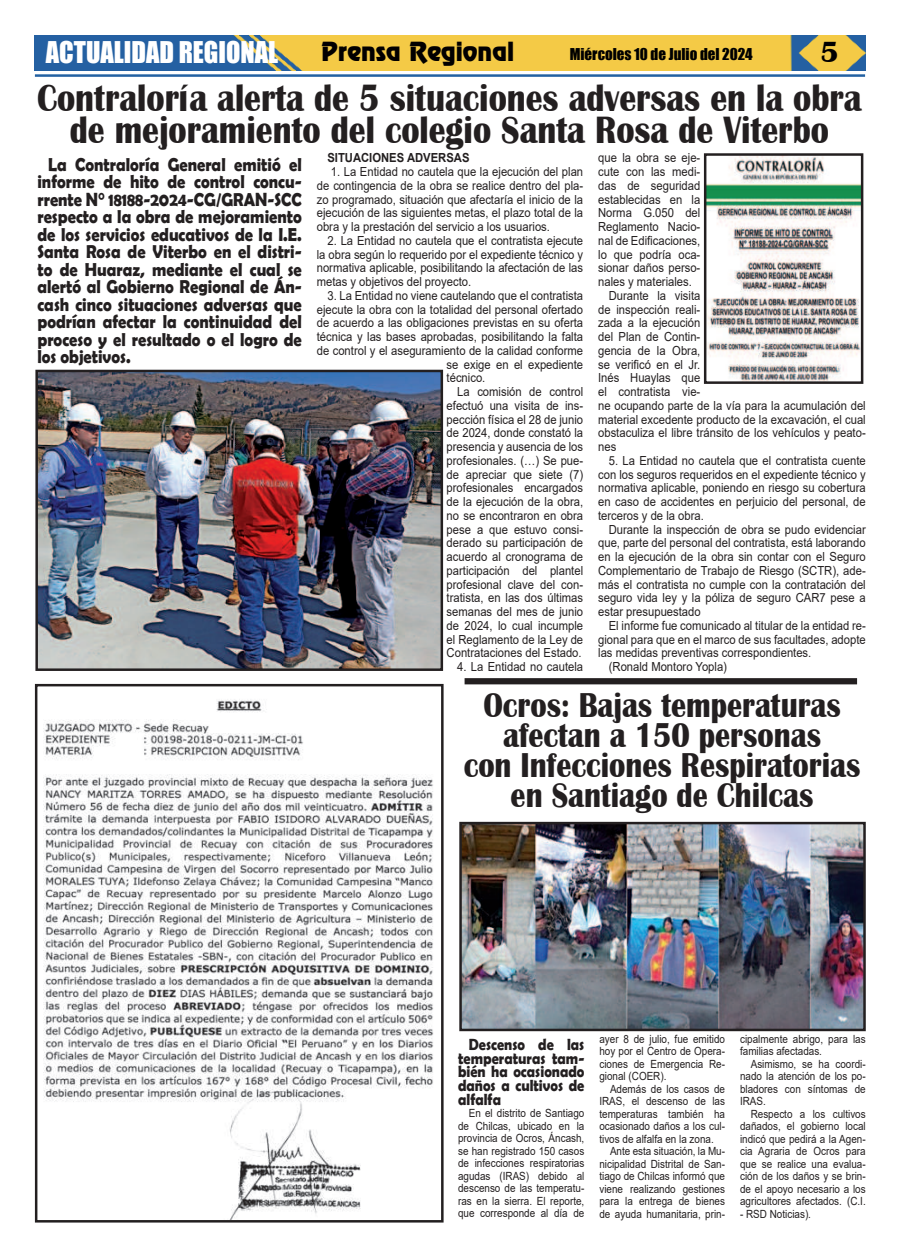
<style>
.page{position:relative;width:900px;height:1258px;background:#fff}
.page>*{position:absolute;margin:0;border:0;box-sizing:border-box;transform-origin:0 0}
.t1{font:700 39.25px/32.5px "Britannic";color:#231f20;text-align:center;scale:.86 1}
.t2{font:700 35.5px/30px "Britannic";color:#231f20;text-align:center;scale:.85 1}
.t3{font:700 30px "Britannic";color:#020000}
.t4{font:27.5px "Impact";color:#fff;scale:.96 1}
.t5{font:23.75px "Renfrew Normal";color:#020000}
.t6{font:700 18.75px/17.5px "Berlin Sans FB Demi";color:#231f20;text-align:justify;scale:.88 1}
.t7{font:700 16.25px/13.8px "Berlin Sans FB Demi";color:#231f20;text-align:justify;scale:.88 1}
.t8{font:15px "Impact";color:#000}
.t9{font:12.5px/13.8px "Arial";color:#231f20;text-align:justify;scale:.9 1}
.t10{font:700 12.5px "Arial";color:#231f20;scale:.9 1}
.t11{font:11.25px/12.5px "Arial";color:#231f20;text-align:justify;scale:.88 1}
</style>
<div class="page">
<hr style="left:35px;top:74px;width:830px;height:3px;background:#2361a2">
<img style="left:35px;top:35px;width:830px;height:36px">
<img style="left:39px;top:374px;width:400px;height:293px">
<div style="left:35px;top:370px;width:408px;height:301px;border:3px solid #231f20"></div>
<img style="left:708px;top:157px;width:151px;height:223px">
<div style="left:704px;top:153px;width:159px;height:231px;border:3px solid #231f20"></div>
<img style="left:43px;top:699px;width:391px;height:519px">
<div style="left:35px;top:684px;width:409px;height:538px;border:3px solid #231f20"></div>
<div style="left:465px;top:678px;width:392px;height:6px;background:#231f20"></div>
<img style="left:463px;top:826px;width:399px;height:201px">
<div style="left:459px;top:822px;width:407px;height:209px;border:3px solid #231f20"></div>
<h3 class="t4" style="left:46px;top:37px;width:244px">ACTUALIDAD REGIONAL</h3>
<h3 class="t5" style="left:321px;top:41px;width:194px">Prensa Regional</h3>
<p class="t8" style="left:570px;top:46px;width:184px">Miércoles 10 de Julio del 2024</p>
<h3 class="t3" style="left:821px;top:37px;width:20px">5</h3>
<h1 class="t1" style="left:37px;top:82px;width:960px">Contraloría alerta de 5 situaciones adversas en la obra de mejoramiento del colegio Santa Rosa de Viterbo</h1>
<p class="t9" style="left:598px;top:152px;width:115px">que la obra se eje-</p>
<p class="t9" style="left:598px;top:166px;width:115px">cute con las medi-</p>
<p class="t9" style="left:598px;top:180px;width:115px">das de seguridad</p>
<p class="t9" style="left:598px;top:194px;width:115px">establecidas en la</p>
<p class="t9" style="left:598px;top:207px;width:115px">Norma G.050 del</p>
<p class="t9" style="left:598px;top:221px;width:115px">Reglamento Nacio-</p>
<p class="t9" style="left:598px;top:234px;width:115px">nal de Edi昀椀caciones,</p>
<p class="t9" style="left:598px;top:249px;width:115px">lo que podría oca-</p>
<p class="t9" style="left:598px;top:262px;width:115px">sionar daños perso-</p>
<p class="t9" style="left:598px;top:276px;width:106px">nales y materiales.</p>
<p class="t9" style="left:609px;top:290px;width:103px">Durante la visita</p>
<p class="t9" style="left:598px;top:304px;width:115px">de inspección reali-</p>
<p class="t9" style="left:598px;top:317px;width:115px">zada a la ejecución</p>
<p class="t9" style="left:598px;top:331px;width:115px">del Plan de Contin-</p>
<p class="t9" style="left:598px;top:344px;width:115px">gencia de la Obra,</p>
<p class="t9" style="left:598px;top:357px;width:115px">se veri昀椀có en el Jr.</p>
<p class="t9" style="left:598px;top:372px;width:115px">Inés Huaylas que</p>
<p class="t9" style="left:598px;top:386px;width:115px">el contratista vie-</p>
<p class="t9" style="left:598px;top:400px;width:299px">ne ocupando parte de la vía para la acumulación del</p>
<p class="t9" style="left:598px;top:412px;width:299px">material excedente producto de la excavación, el cual</p>
<p class="t9" style="left:598px;top:427px;width:299px">obstaculiza el libre tránsito de los vehículos y peato-</p>
<p class="t9" style="left:598px;top:441px;width:22px">nes</p>
<p class="t9" style="left:598px;top:455px;width:299px;text-indent:11px">5. La Entidad no cautela que el contratista cuente con los seguros requeridos en el expediente técnico y normativa aplicable, poniendo en riesgo su cobertura en caso de accidentes en perjuicio del personal, de terceros y de la obra.</p>
<p class="t9" style="left:598px;top:524px;width:299px;text-indent:11px">Durante la inspección de obra se pudo evidenciar que, parte del personal del contratista, está laborando en la ejecución de la obra sin contar con el Seguro Complementario de Trabajo de Riesgo (SCTR), ade&shy;más el contratista no cumple con la contratación del seguro vida ley y la póliza de seguro CAR7 pese a estar presupuestado</p>
<p class="t9" style="left:609px;top:620px;width:287px">El informe fue comunicado al titular de la entidad re-</p>
<p class="t9" style="left:598px;top:632px;width:299px">gional para que en el marco de sus facultades, adopte</p>
<p class="t9" style="left:598px;top:647px;width:238px">las medidas preventivas correspondientes.</p>
<p class="t9" style="left:609px;top:661px;width:133px">(Ronald Montoro Yopla)</p>
<p class="t10" style="left:327px;top:153px;width:159px">SITUACIONES ADVERSAS</p>
<p class="t9" style="left:317px;top:166px;width:297px;text-indent:14px">1. La Entidad no cautela que la ejecución del plan de contingencia de la obra se realice dentro del pla&shy;zo programado, situación que afectaría el inicio de la ejecución de las siguientes metas, el plazo total de la obra y la prestación del servicio a los usuarios.</p>
<p class="t9" style="left:317px;top:235px;width:297px;text-indent:11px">2. La Entidad no cautela que el contratista ejecute la obra según lo requerido por el expediente técnico y normativa aplicable, posibilitando la afectación de las metas y objetivos del proyecto.</p>
<p class="t9" style="left:327px;top:290px;width:286px">3. La Entidad no viene cautelando que el contratista</p>
<p class="t9" style="left:317px;top:304px;width:297px">ejecute la obra con la totalidad del personal ofertado</p>
<p class="t9" style="left:317px;top:317px;width:297px">de acuerdo a las obligaciones previstas en su oferta</p>
<p class="t9" style="left:317px;top:330px;width:297px">técnica y las bases aprobadas, posibilitando la falta</p>
<p class="t9" style="left:317px;top:345px;width:297px">de control y el aseguramiento de la calidad conforme</p>
<p class="t9" style="left:447px;top:359px;width:153px">se exige en el expediente</p>
<p class="t9" style="left:447px;top:372px;width:45px">técnico.</p>
<p class="t9" style="left:457px;top:386px;width:141px">La comisión de control</p>
<p class="t9" style="left:447px;top:400px;width:153px">efectuó una visita de ins-</p>
<p class="t9" style="left:447px;top:414px;width:153px">pección física el 28 de junio</p>
<p class="t9" style="left:447px;top:426px;width:153px">de 2024, donde constató la</p>
<p class="t9" style="left:447px;top:441px;width:153px">presencia y ausencia de los</p>
<p class="t9" style="left:447px;top:455px;width:153px">profesionales. (…) Se pue-</p>
<p class="t9" style="left:447px;top:469px;width:153px">de apreciar que siete (7)</p>
<p class="t9" style="left:447px;top:482px;width:153px">profesionales encargados</p>
<p class="t9" style="left:447px;top:495px;width:153px">de la ejecución de la obra,</p>
<p class="t9" style="left:447px;top:510px;width:153px">no se encontraron en obra</p>
<p class="t9" style="left:447px;top:524px;width:153px">pese a que estuvo consi-</p>
<p class="t9" style="left:447px;top:537px;width:153px">derado su participación de</p>
<p class="t9" style="left:447px;top:551px;width:153px">acuerdo al cronograma de</p>
<p class="t9" style="left:447px;top:565px;width:153px">participación del plantel</p>
<p class="t9" style="left:447px;top:579px;width:153px">profesional clave del con-</p>
<p class="t9" style="left:447px;top:591px;width:153px">tratista, en las dos últimas</p>
<p class="t9" style="left:447px;top:606px;width:153px">semanas del mes de junio</p>
<p class="t9" style="left:447px;top:619px;width:153px">de 2024, lo cual incumple</p>
<p class="t9" style="left:447px;top:634px;width:153px">el Reglamento de la Ley de</p>
<p class="t9" style="left:447px;top:647px;width:152px">Contrataciones del Estado.</p>
<p class="t9" style="left:457px;top:661px;width:141px">4. La Entidad no cautela</p>
<p class="t6" style="left:37px;top:157px;width:302px;text-indent:11px">La Contraloría General emitió el informe de hito de control concu&shy;rrente N° 18188-2024-CG/GRAN-SCC respecto a la obra de mejoramiento de los servicios educativos de la I.E.<br>Santa Rosa de Viterbo en el distri&shy;to de Huaraz, mediante el cual se alertó al Gobierno Regional de Án&shy;cash cinco situaciones adversas que podrían afectar la continuidad del proceso y el resultado o el logro de los objetivos.</p>
<h2 class="t2" style="left:464px;top:690px;width:468px">Ocros: Bajas temperaturas afectan a 150 personas<br>con Infecciones Respiratorias en Santiago de Chilcas</h2>
<h3 class="t7" style="left:458px;top:1039px;width:145px;text-indent:11px">Descenso de las temperaturas tam&shy;bién ha ocasionado daños a cultivos de alfalfa</h3>
<p class="t11" style="left:458px;top:1108px;width:145px;text-indent:11px">En el distrito de Santiago de Chilcas, ubicado en la provincia de Ocros, Áncash, se han registrado 150 casos de infecciones respiratorias agudas (IRAS) debido al descenso de las temperatu&shy;ras en la sierra. El reporte, que corresponde al día de</p>
<p class="t11" style="left:599px;top:1033px;width:144px">ayer 8 de julio, fue emitido hoy por el Centro de Opera&shy;ciones de Emergencia Re&shy;gional (COER).</p>
<p class="t11" style="left:610px;top:1084px;width:132px">Además de los casos de</p>
<p class="t11" style="left:599px;top:1095px;width:144px">IRAS, el descenso de las</p>
<p class="t11" style="left:599px;top:1109px;width:144px">temperaturas también ha</p>
<p class="t11" style="left:599px;top:1121px;width:144px">ocasionado daños a los cul-</p>
<p class="t11" style="left:599px;top:1134px;width:132px">tivos de alfalfa en la zona.</p>
<p class="t11" style="left:610px;top:1145px;width:132px">Ante esta situación, la Mu-</p>
<p class="t11" style="left:599px;top:1159px;width:144px">nicipalidad Distrital de San-</p>
<p class="t11" style="left:599px;top:1171px;width:144px">tiago de Chilcas informó que</p>
<p class="t11" style="left:599px;top:1184px;width:144px">viene realizando gestiones</p>
<p class="t11" style="left:599px;top:1196px;width:144px">para la entrega de bienes</p>
<p class="t11" style="left:599px;top:1208px;width:144px">de ayuda humanitaria, prin-</p>
<p class="t11" style="left:740px;top:1033px;width:144px">cipalmente abrigo, para las familias afectadas.</p>
<p class="t11" style="left:740px;top:1058px;width:144px;text-indent:11px">Asimismo, se ha coordi&shy;nado la atención de los po&shy;bladores con síntomas de IRAS.</p>
<p class="t11" style="left:740px;top:1109px;width:144px;text-indent:11px">Respecto a los cultivos dañados, el gobierno local indicó que pedirá a la Agen&shy;cia Agraria de Ocros para que se realice una evalua&shy;ción de los daños y se brin&shy;de el apoyo necesario a los agricultores afectados. (C.I.</p>
<p class="t11" style="left:740px;top:1209px;width:82px">- RSD Noticias).</p>
</div>
